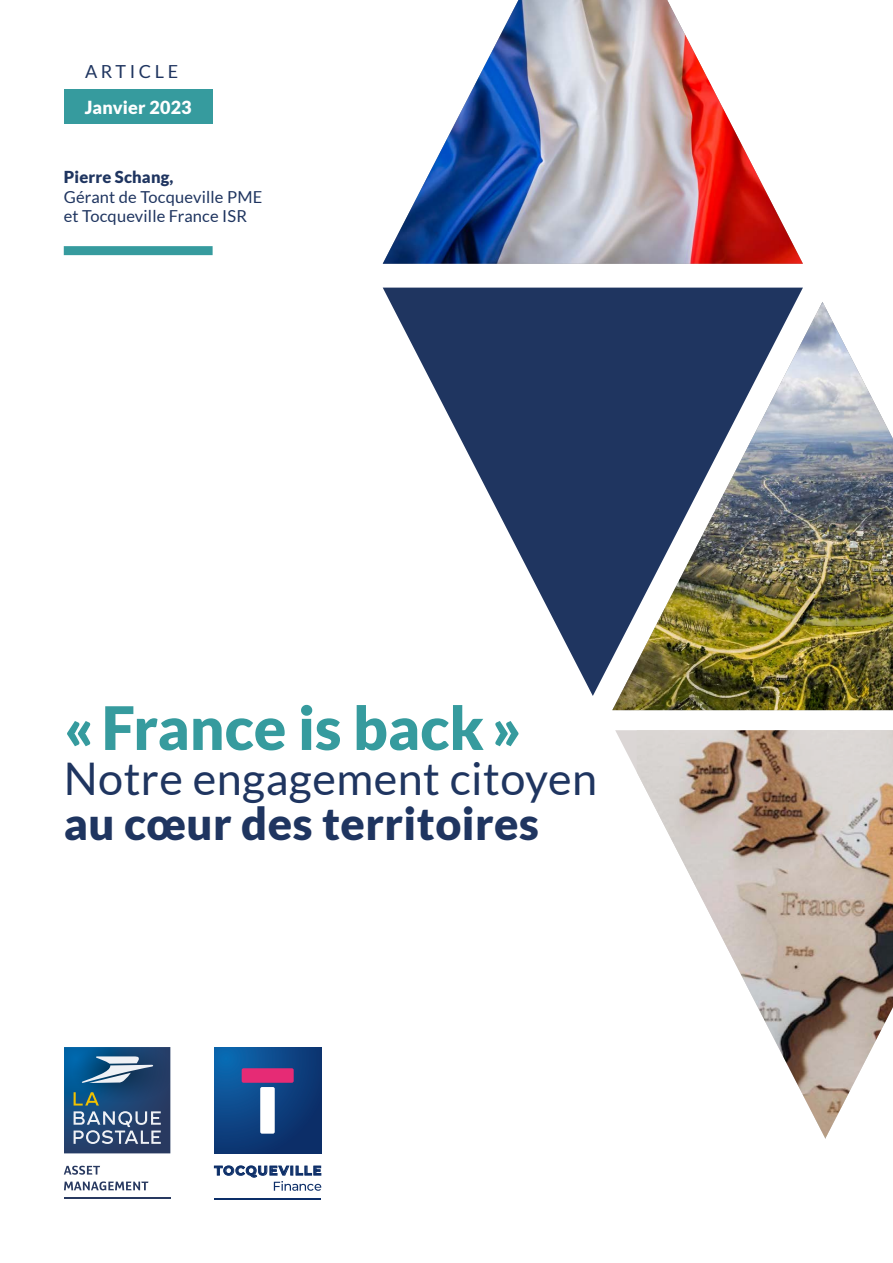
<style>
.page{position:relative;width:893px;height:1263px;background:#fff}
.page>*{position:absolute;margin:0;border:0;box-sizing:border-box;transform-origin:0 0}
.t1{font:900 60px "Lato";color:#369b9e}
.t2{font:45px "Lato";letter-spacing:.01em;color:#1f3560}
.t3{font:900 45px "Lato";letter-spacing:.01em;color:#1f3560}
.t4{font:900 18px "Lato";letter-spacing:.01em;color:#fff}
.t5{font:18px "Lato";letter-spacing:.2em;color:#1f3560}
.t6{font:16.5px/19.5px "Lato";letter-spacing:.01em;color:#1f3560}
.t7{font:900 16.5px "Lato";letter-spacing:.01em;color:#1f3560}
.t8{font:700 12.9px "Montserrat";letter-spacing:.08em;color:#0c2e68}
</style>
<div class="page">
<img style="left:383px;top:0;width:420px;height:264px">
<svg style="left:383px;top:288px;width:420px;height:408px;fill:#1f3560"></svg>
<img style="left:612px;top:302px;width:281px;height:408px">
<svg style="left:615px;top:730px;width:22px;height:42px"></svg>
<img style="left:637px;top:730px;width:256px;height:408px">
<svg style="left:64px;top:1166px;width:36px;height:9px"></svg>
<svg style="left:64px;top:1181px;width:84px;height:9px"></svg>
<hr style="left:64px;top:1198px;width:107px;height:1px;background:#283960">
<svg style="left:64px;top:1047px;width:106px;height:106px;background:#3a6086"></svg>
<svg style="left:214px;top:1047px;width:107px;height:107px;background:#0c4282"></svg>
<div style="left:260px;top:1087px;width:15px;height:47px;background:#fff;border-radius:2px"></div>
<div style="left:242px;top:1068px;width:52px;height:15px;background:#e62b75;border-radius:2px"></div>
<hr style="left:214px;top:1198px;width:107px;height:1px;background:#0c2e68">
<svg style="left:214px;top:1166px;width:107px;height:25px"></svg>
<div style="left:64px;top:89px;width:149px;height:34px;background:#369b9e"></div>
<div style="left:64px;top:246px;width:149px;height:9px;background:#369b9e"></div>
<p class="t5" style="left:85px;top:62px;width:95px">ARTICLE</p>
<p class="t4" style="left:85px;top:96px;width:109px">Janvier 2023</p>
<p class="t7" style="left:64px;top:168px;width:111px">Pierre Schang,</p>
<p class="t6" style="left:64px;top:187px;width:200px">Gérant de Tocqueville PME et Tocqueville France ISR</p>
<h1 class="t1" style="left:64px;top:693px;width:459px">«France is back»</h1>
<h2 class="t2" style="left:64px;top:754px;width:535px">Notre engagement citoyen</h2>
<h2 class="t3" style="left:64px;top:797px;width:477px">au cœur des territoires</h2>
<p class="t8" style="left:214px;top:1161px;width:109px">TOCQUEVILLE</p>
</div>
